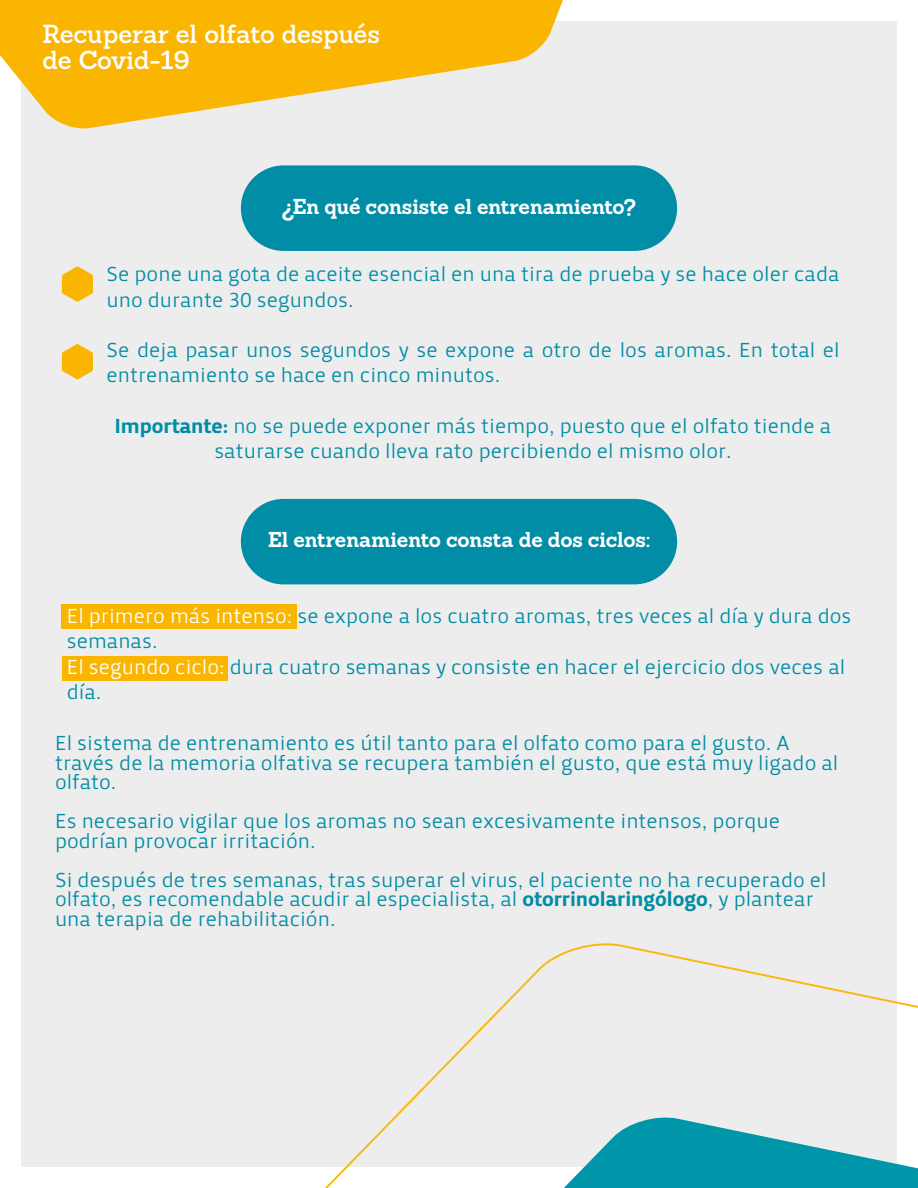
<style>
.page{position:relative;width:918px;height:1188px;background:#fff}
.page>*{position:absolute;margin:0;border:0;box-sizing:border-box;transform-origin:0 0}
.t1{font:600 25.5px/26.2px "Sanchez";letter-spacing:-.01em;color:#fff}
.t2{font:21px/25.2px "Priva One Pro";color:#008da5}
.t3{font:700 21px "Sanchez";letter-spacing:-.01em;color:#fff}
.s1{font-family:"Priva Four Pro"}
.s2{color:#fff}
</style>
<div class="page">
<div style="left:21px;top:21px;width:876px;height:1146px;background:#ededed"></div>
<svg style="left:0;top:0;width:563px;height:129px;fill:#fab500"></svg>
<svg style="left:397px;top:943px;width:521px;height:171px"></svg>
<svg style="left:325px;top:1114px;width:593px;height:74px"></svg>
<div style="left:241px;top:165px;width:436px;height:86px;background:#008da5;border-radius:43px"></div>
<div style="left:62px;top:604px;width:235px;height:24px;background:#fab500"></div>
<div style="left:62px;top:656px;width:165px;height:25px;background:#fab500"></div>
<div style="left:241px;top:499px;width:436px;height:85px;background:#008da5;border-radius:43px"></div>
<svg style="left:62px;top:266px;width:31px;height:36px"></svg>
<svg style="left:62px;top:344px;width:31px;height:35px"></svg>
<p class="t1" style="left:43px;top:21px;width:339px">Recuperar el olfato después de Covid-19</p>
<p class="t3" style="left:282px;top:192px;width:356px">¿En qué consiste el entrenamiento?</p>
<p class="t2" style="left:106px;top:262px;width:735px">Se pone una gota de aceite esencial en una tira de prueba y se hace oler cada uno durante 30 segundos.</p>
<p class="t2" style="left:106px;top:337px;width:735px">Se deja pasar unos segundos y se expone a otro de los aromas. En total el entrenamiento se hace en cinco minutos.</p>
<p class="t2" style="left:115px;top:413px;width:718px;text-align:center"><span class="s1">Importante:</span> no se puede exponer más tiempo, puesto que el olfato tiende a saturarse cuando lleva rato percibiendo el mismo olor.</p>
<p class="t3" style="left:268px;top:525px;width:383px">El entrenamiento consta de dos ciclos:</p>
<p class="t2" style="left:67px;top:604px;width:786px"><span class="s2">El primero más intenso:</span> se expone a los cuatro aromas, tres veces al día y dura dos semanas.<br><span class="s2">El segundo ciclo:</span> dura cuatro semanas y consiste en hacer el ejercicio dos veces al día.</p>
<p class="t2" style="left:55px;top:733px;width:785px;line-height:19.5px">El sistema de entrenamiento es útil tanto para el olfato como para el gusto. A través de la memoria olfativa se recupera también el gusto, que está muy ligado al olfato.</p>
<p class="t2" style="left:55px;top:811px;width:727px;line-height:19.5px">Es necesario vigilar que los aromas no sean excesivamente intensos, porque podrían provocar irritación.</p>
<p class="t2" style="left:55px;top:870px;width:773px;line-height:19.5px">Si después de tres semanas, tras superar el virus, el paciente no ha recuperado el olfato, es recomendable acudir al especialista, al <span class="s1">otorrinolaringólogo</span>, y plantear una terapia de rehabilitación.</p>
</div>
